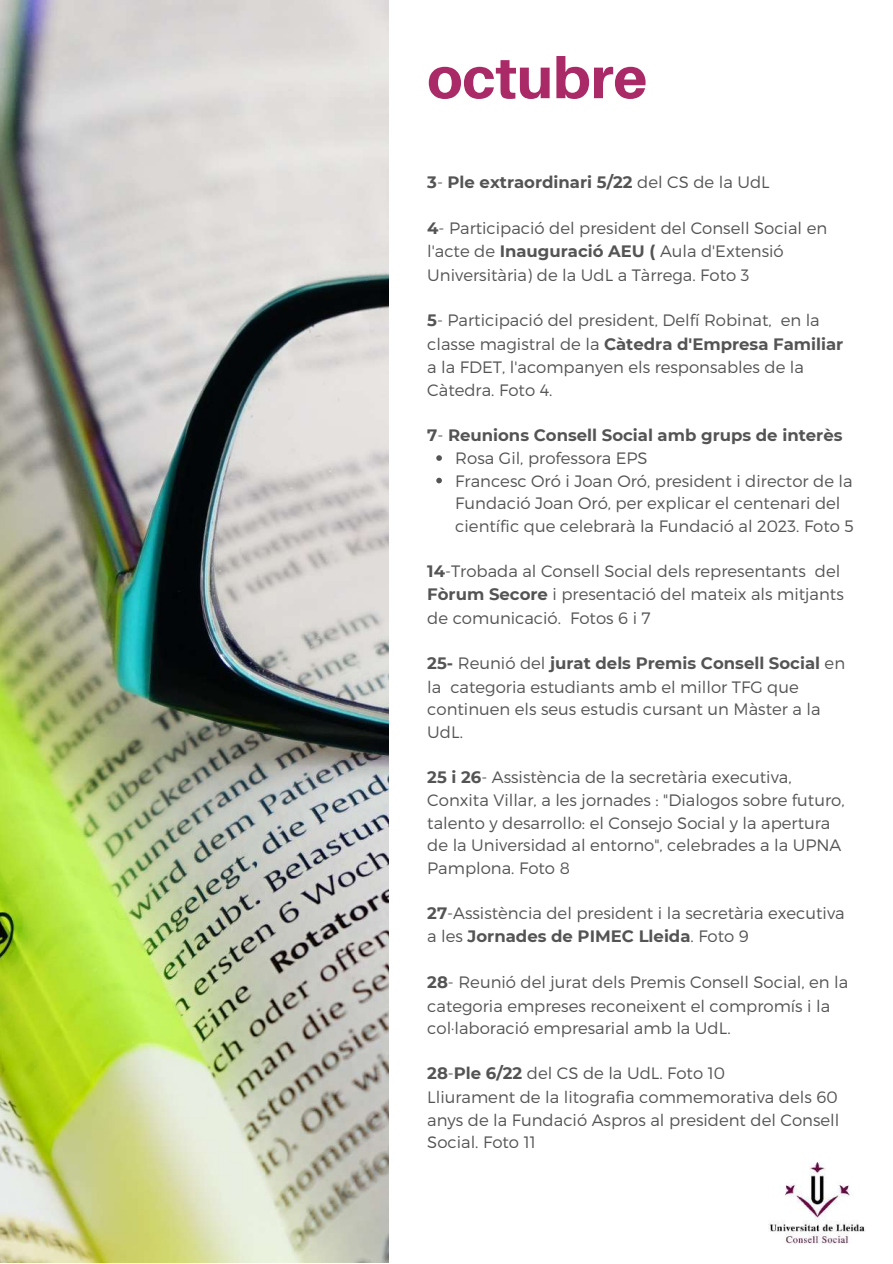
<style>
.page{position:relative;width:893px;height:1264px;background:#fff}
.page>*{position:absolute;margin:0;border:0;box-sizing:border-box;transform-origin:0 0}
.t1{font:800 57.3px "Aileron";color:#aa2967}
.t2{font:300 16.5px/22.8px "Montserrat";color:#545454}
.t3{font:700 16.5px "Montserrat";color:#545454}
.s1{font-weight:300}
.s2{font-weight:700}
</style>
<div class="page">
<img style="left:0;top:0;width:389px;height:1262px">
<img style="left:768px;top:1162px;width:97px;height:82px">
<svg style="left:436px;top:455px;width:6px;height:6px"></svg>
<svg style="left:436px;top:478px;width:6px;height:5px"></svg>
<h1 class="t1" style="left:427px;top:43px;width:221px">octubre</h1>
<p class="t3" style="left:427px;top:172px;width:344px">3<span class="s1">-</span> Ple extraordinari 5/22 <span class="s1">del CS de la UdL</span></p>
<p class="t2" style="left:427px;top:215px;width:401px;line-height:23.5px"><span class="s2">4</span>- Participació del president del Consell Social en l'acte de <span class="s2">Inauguració AEU (</span> Aula d'Extensió<br>Universitària) de la UdL a Tàrrega. Foto 3</p>
<p class="t2" style="left:427px;top:307px;width:417px;line-height:23.2px"><span class="s2">5</span>- Participació del president, Delfí Robinat, en la classe magistral de la <span class="s2">Càtedra d'Empresa Familiar </span>a la FDET, l'acompanyen els responsables de la Càtedra. Foto 4.</p>
<p class="t3" style="left:427px;top:424px;width:417px">7<span class="s1">-</span> Reunions Consell Social amb grups de interès</p>
<p class="t2" style="left:455px;top:446px;width:400px">Rosa Gil, professora EPS<br>Francesc Oró i Joan Oró, president i director de la Fundació Joan Oró, per explicar el centenari del científic que celebrarà la Fundació al 2023. Foto 5</p>
<p class="t2" style="left:427px;top:558px;width:418px;line-height:23.5px"><span class="s2">14</span>-Trobada al Consell Social dels representants del<br><span class="s2">Fòrum Secore</span> i presentació del mateix als mitjants de comunicació. Fotos 6 i 7</p>
<p class="t2" style="left:427px;top:651px;width:419px"><span class="s2">25-</span> Reunió del <span class="s2">jurat dels Premis Consell Social</span> en la categoria estudiants amb el millor TFG que continuen els seus estudis cursant un Màster a la UdL.</p>
<p class="t2" style="left:427px;top:764px;width:419px"><span class="s2">25 i 26</span>- Assistència de la secretària executiva, Conxita Villar, a les jornades : "Dialogos sobre futuro, talento y desarrollo: el Consejo Social y la apertura de la Universidad al entorno", celebrades a la UPNA Pamplona. Foto 8</p>
<p class="t2" style="left:427px;top:900px;width:419px;line-height:23.5px"><span class="s2">27</span>-Assistència del president i la secretària executiva a les <span class="s2">Jornades de PIMEC Lleida</span>. Foto 9</p>
<p class="t2" style="left:427px;top:970px;width:422px"><span class="s2">28</span>- Reunió del jurat dels Premis Consell Social, en la categoria empreses reconeixent el compromís i la col·laboració empresarial amb la UdL.</p>
<p class="t2" style="left:427px;top:1061px;width:413px"><span class="s2">28</span>-<span class="s2">Ple 6/22</span> del CS de la UdL. Foto 10<br>Lliurament de la litografia commemorativa dels 60 anys de la Fundació Aspros al president del Consell Social. Foto 11</p>
</div>
